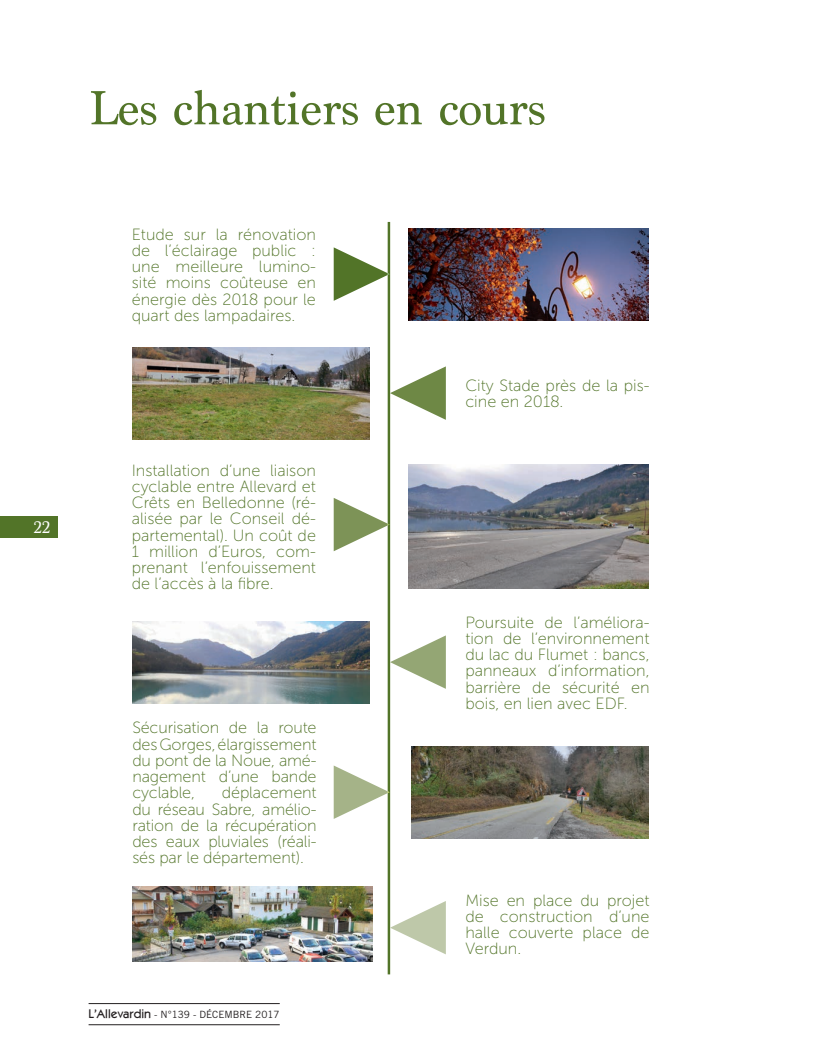
<style>
.page{position:relative;width:815px;height:1063px;background:#fff}
.page>*{position:absolute;margin:0;border:0;box-sizing:border-box;transform-origin:0 0}
.t1{font:50px "Marion";color:#527428}
.t2{font:17.5px "Marion";color:#fff}
.t3{font:16.25px/16.2px "Museo Sans 100";color:#527428;text-align:justify}
.t4{font:10px "Trade Gothic LT Std";color:#231f20}
.s1{font-family:"Karat";font-weight:500;font-size:12.5px}
</style>
<div class="page">
<hr style="left:89px;top:1003px;width:191px;height:1px;background:#231f20">
<hr style="left:89px;top:1025px;width:191px;height:1px;background:#231f20">
<div style="left:0;top:517px;width:58px;height:21px;background:#527428"></div>
<svg style="left:334px;top:222px;width:112px;height:752px"></svg>
<img style="left:408px;top:228px;width:241px;height:92px">
<img style="left:408px;top:464px;width:241px;height:125px">
<img style="left:132px;top:347px;width:238px;height:92px">
<img style="left:132px;top:621px;width:238px;height:82px">
<img style="left:132px;top:886px;width:241px;height:75px">
<img style="left:412px;top:746px;width:237px;height:92px">
<h1 class="t1" style="left:89px;top:78px;width:459px">Les chantiers en cours</h1>
<p class="t2" style="left:33px;top:517px;width:19px">22</p>
<p class="t3" style="left:132px;top:226px;width:186px">Etude sur la rénovation de l’éclairage public : une meilleure lumino&shy;sité moins coûteuse en énergie dès 2018 pour le quart des lampadaires.</p>
<p class="t3" style="left:132px;top:462px;width:186px">Installation d’une liaison cyclable entre Allevard et Crêts en Belledonne (ré&shy;alisée par le Conseil dé&shy;partemental). Un coût de 1 million d’Euros, com&shy;prenant l’enfouissement de l’accès à la fibre.</p>
<p class="t3" style="left:132px;top:720px;width:186px">Sécurisation de la route des Gorges, élargissement du pont de la Noue, amé&shy;nagement d’une bande cyclable,</p>
<p class="t3" style="left:132px;top:785px;width:186px;text-indent:90px">déplacement du réseau Sabre, amélio&shy;ration de la récupération des eaux pluviales (réali&shy;sés par le département).</p>
<p class="t4" style="left:89px;top:1009px;width:193px"><span class="s1">L’Allevardin</span> - N°139 - DÉCEMBRE 2017</p>
<p class="t3" style="left:465px;top:378px;width:186px">City Stade près de la pis&shy;cine en 2018.</p>
<p class="t3" style="left:465px;top:614px;width:186px">Poursuite de l’améliora&shy;tion de l’environnement du lac du Flumet : bancs, panneaux d’information, barrière de sécurité en bois, en lien avec EDF.</p>
<p class="t3" style="left:465px;top:892px;width:186px">Mise en place du projet de construction d’une halle couverte place de Verdun.</p>
</div>
